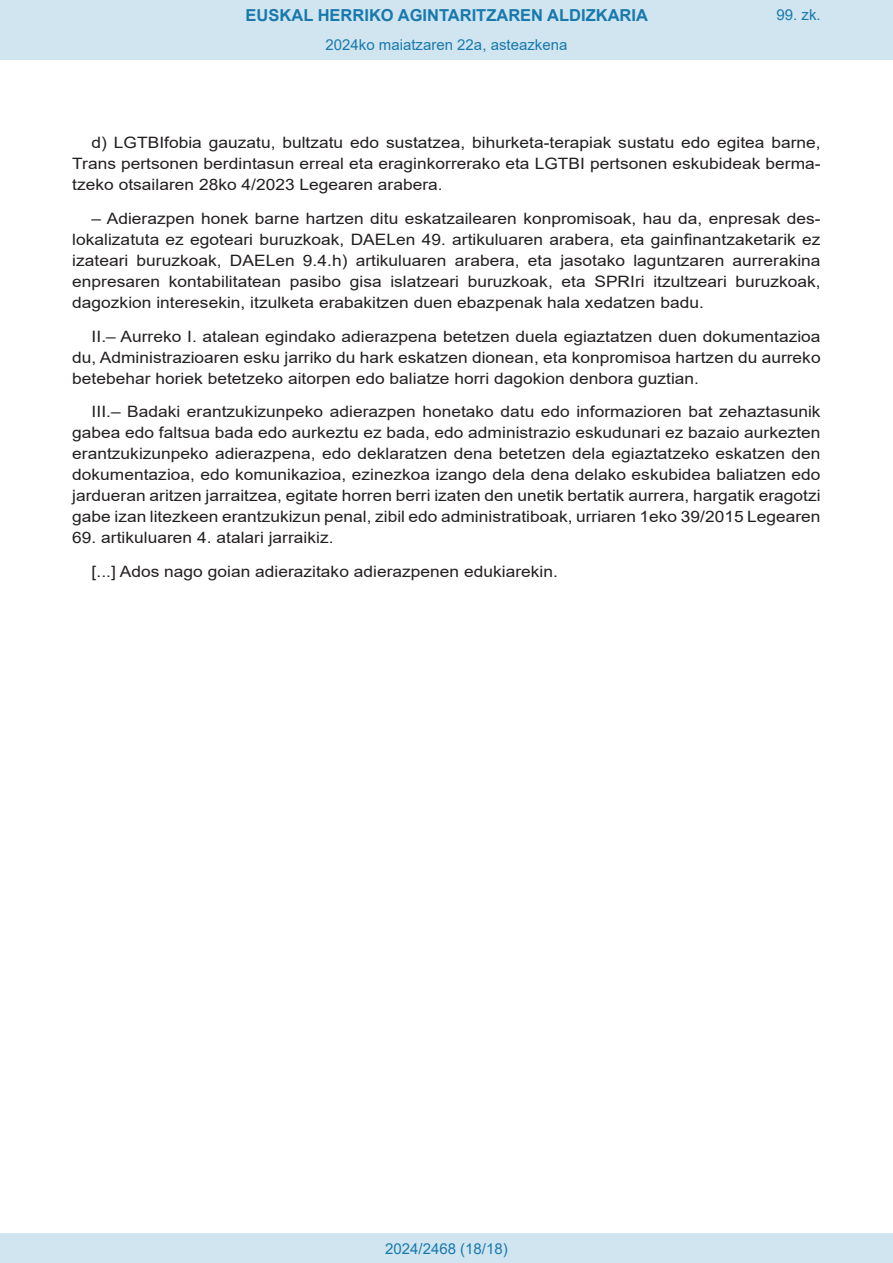
<style>
.page{position:relative;width:893px;height:1263px;background:#fff}
.page>*{position:absolute;margin:0;border:0;box-sizing:border-box;transform-origin:0 0}
.t1{font:700 16.5px "Arial";color:#1879ad}
.BOPVDetalle{font:15.6px/21px "Arial";color:#231f20;text-align:justify;scale:1.11 1}
.Paginacion_Centro{font:15px "Arial";color:#1879ad}
</style>
<div class="page">
<div style="left:0;top:0;width:893px;height:60px;background:#d0e5f0"></div>
<div style="left:0;top:1233px;width:893px;height:30px;background:#d0e5f0"></div>
<p class="t1" style="left:246px;top:3px;width:404px">EUSKAL HERRIKO AGINTARITZAREN ALDIZKARIA</p>
<p class="Paginacion_Centro" style="left:326px;top:35px;width:243px">2024ko maiatzaren 22a, asteazkena</p>
<p class="Paginacion_Centro" style="left:776px;top:5px;width:46px">99. zk.</p>
<p class="BOPVDetalle" style="left:72px;top:132px;width:676px;text-indent:19px">d) LGTBIfobia gauzatu, bultzatu edo sustatzea, bihurketa-terapiak sustatu edo egitea barne, Trans pertsonen berdintasun erreal eta eraginkorrerako eta LGTBI pertsonen eskubideak berma&shy;tzeko otsailaren 28ko 4/2023 Legearen arabera.</p>
<p class="BOPVDetalle" style="left:72px;top:208px;width:676px;text-indent:19px">– Adierazpen honek barne hartzen ditu eskatzailearen konpromisoak, hau da, enpresak des&shy;lokalizatuta ez egoteari buruzkoak, DAELen 49. artikuluaren arabera, eta gainfinantzaketarik ez izateari buruzkoak, DAELen 9.4.h) artikuluaren arabera, eta jasotako laguntzaren aurrerakina enpresaren kontabilitatean pasibo gisa islatzeari buruzkoak, eta SPRIri itzultzeari buruzkoak, dagozkion interesekin, itzulketa erabakitzen duen ebazpenak hala xedatzen badu.</p>
<p class="BOPVDetalle" style="left:72px;top:326px;width:676px;text-indent:19px">II.– Aurreko I. atalean egindako adierazpena betetzen duela egiaztatzen duen dokumentazioa du, Administrazioaren esku jarriko du hark eskatzen dionean, eta konpromisoa hartzen du aurreko betebehar horiek betetzeko aitorpen edo baliatze horri dagokion denbora guztian.</p>
<p class="BOPVDetalle" style="left:72px;top:401px;width:676px;text-indent:19px">III.– Badaki erantzukizunpeko adierazpen honetako datu edo informazioren bat zehaztasunik gabea edo faltsua bada edo aurkeztu ez bada, edo administrazio eskudunari ez bazaio aurkezten erantzukizunpeko adierazpena, edo deklaratzen dena betetzen dela egiaztatzeko eskatzen den dokumentazioa, edo komunikazioa, ezinezkoa izango dela dena delako eskubidea baliatzen edo jardueran aritzen jarraitzea, egitate horren berri izaten den unetik bertatik aurrera, hargatik eragotzi gabe izan litezkeen erantzukizun penal, zibil edo administratiboak, urriaren 1eko 39/2015 Legearen</p>
<p class="BOPVDetalle" style="left:72px;top:527px;width:237px">69. artikuluaren 4. atalari jarraikiz.</p>
<p class="BOPVDetalle" style="left:92px;top:561px;width:422px">[...] Ados nago goian adierazitako adierazpenen edukiarekin.</p>
<p class="Paginacion_Centro" style="left:385px;top:1238px;width:124px">2024/2468 (18/18)</p>
</div>
